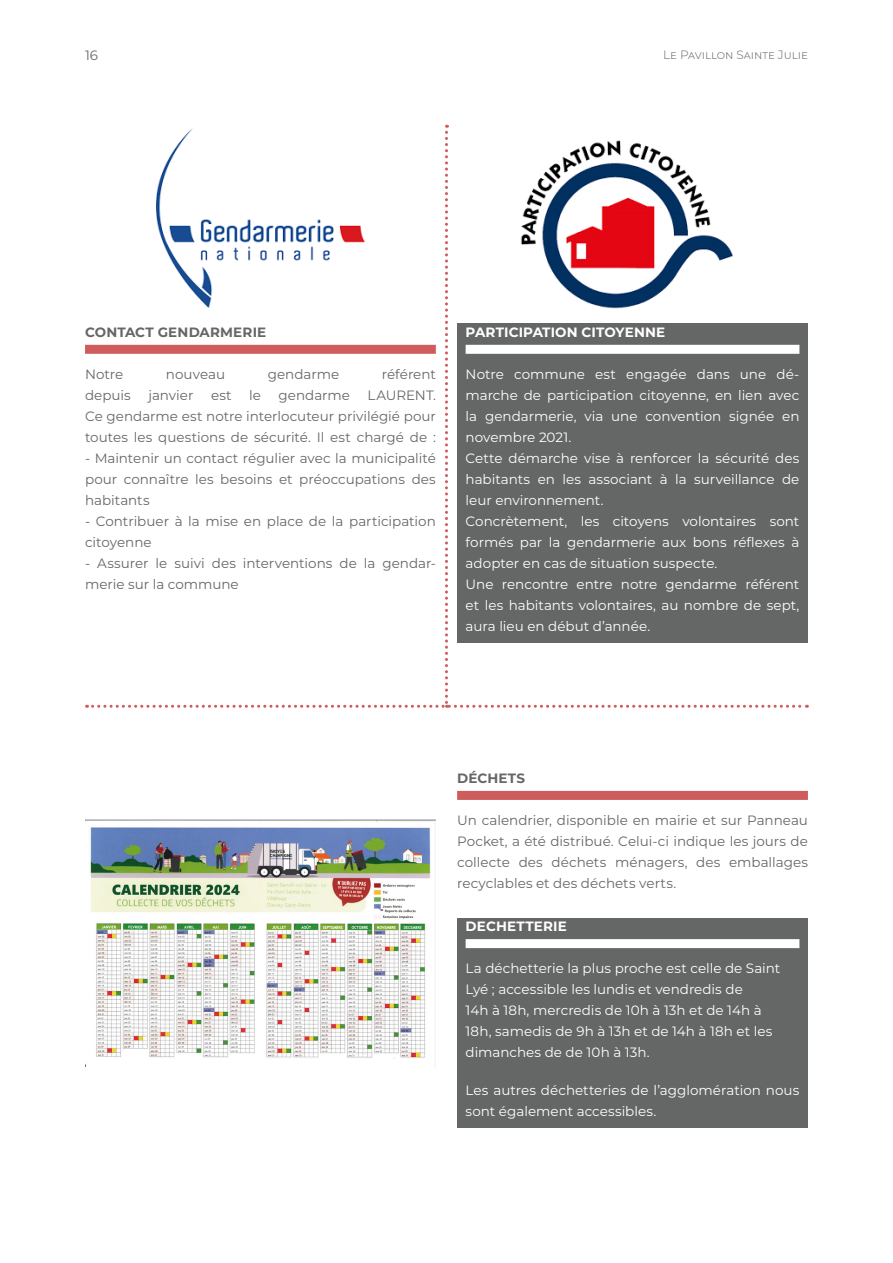
<style>
.page{position:relative;width:893px;height:1263px;background:#fff}
.page>*{position:absolute;margin:0;border:0;box-sizing:border-box;transform-origin:0 0}
.Box2_BodyText_Black{font:13.5px/21px "Montserrat";color:#656666;text-align:justify}
.Box2_BodyText_Black-2{font:13.5px/21px "Montserrat";color:#fff;text-align:justify}
.Box2_Title{font:13.5px/21px "Montserrat";letter-spacing:.005em;color:#fff}
.Box2_SubTitle{font:13.5px/21px "Montserrat";color:#fff}
.Box2_Title-2{font:700 13.5px "Montserrat";letter-spacing:.01em;color:#fff}
.Box2_Title-3{font:700 13.5px "Montserrat";letter-spacing:.015em;color:#656666}
.t1{font:300 12px "Montserrat";color:#656666}
</style>
<div class="page">
<svg style="left:87px;top:125px;width:720px;height:583px"></svg>
<img style="left:85px;top:820px;width:351px;height:247px">
<div style="left:457px;top:791px;width:351px;height:9px;background:#cf5c5c"></div>
<div style="left:457px;top:918px;width:351px;height:209px;background:#656666"></div>
<div style="left:466px;top:939px;width:333px;height:9px;background:#fff"></div>
<img style="left:156px;top:128px;width:209px;height:179px">
<img style="left:521px;top:134px;width:212px;height:177px">
<div style="left:457px;top:324px;width:351px;height:319px;background:#656666"></div>
<div style="left:85px;top:345px;width:351px;height:9px;background:#cf5c5c"></div>
<div style="left:466px;top:345px;width:333px;height:9px;background:#fff"></div>
<p class="Box2_BodyText_Black" style="left:85px;top:44px;width:15px">16</p>
<p class="t1" style="left:663px;top:47px;width:146px">Le Pavillon Sainte Julie</p>
<p class="Box2_Title-3" style="left:85px;top:322px;width:183px">CONTACT GENDARMERIE</p>
<p class="Box2_BodyText_Black" style="left:85px;top:363px;width:40px">Notre</p>
<p class="Box2_BodyText_Black" style="left:166px;top:363px;width:61px">nouveau</p>
<p class="Box2_BodyText_Black" style="left:268px;top:363px;width:73px">gendarme</p>
<p class="Box2_BodyText_Black" style="left:382px;top:363px;width:55px">référent</p>
<p class="Box2_BodyText_Black" style="left:85px;top:384px;width:47px">depuis</p>
<p class="Box2_BodyText_Black" style="left:148px;top:384px;width:47px">janvier</p>
<p class="Box2_BodyText_Black" style="left:211px;top:384px;width:22px">est</p>
<p class="Box2_BodyText_Black" style="left:249px;top:384px;width:13px">le</p>
<p class="Box2_BodyText_Black" style="left:279px;top:384px;width:73px">gendarme</p>
<p class="Box2_BodyText_Black" style="left:85px;top:384px;width:352px;text-indent:283px">LAURENT.<br>Ce gendarme est notre interlocuteur privilégié pour toutes les questions de sécurité. Il est chargé de :</p>
<p class="Box2_BodyText_Black" style="left:85px;top:447px;width:352px">- Maintenir un contact régulier avec la municipalité pour connaître les besoins et préoccupations des habitants</p>
<p class="Box2_BodyText_Black" style="left:85px;top:510px;width:352px">- Contribuer à la mise en place de la participation citoyenne</p>
<p class="Box2_BodyText_Black" style="left:85px;top:552px;width:352px">- Assurer le suivi des interventions de la gendar&shy;merie sur la commune</p>
<p class="Box2_Title-2" style="left:466px;top:322px;width:201px">PARTICIPATION CITOYENNE</p>
<p class="Box2_BodyText_Black-2" style="left:466px;top:363px;width:335px">Notre commune est engagée dans une dé&shy;marche de participation citoyenne, en lien avec la gendarmerie, via une convention signée en novembre 2021.</p>
<p class="Box2_BodyText_Black-2" style="left:466px;top:447px;width:335px">Cette démarche vise à renforcer la sécurité des habitants en les associant à la surveillance de leur environnement.</p>
<p class="Box2_BodyText_Black-2" style="left:466px;top:510px;width:335px">Concrètement, les citoyens volontaires sont formés par la gendarmerie aux bons réflexes à adopter en cas de situation suspecte.</p>
<p class="Box2_BodyText_Black-2" style="left:466px;top:573px;width:335px">Une rencontre entre notre gendarme référent et les habitants volontaires, au nombre de sept, aura lieu en début d’année.</p>
<p class="Box2_Title-3" style="left:457px;top:768px;width:70px">DÉCHETS</p>
<p class="Box2_BodyText_Black" style="left:457px;top:809px;width:352px">Un calendrier, disponible en mairie et sur Panneau Pocket, a été distribué. Celui-ci indique les jours de collecte des déchets ménagers, des emballages recyclables et des déchets verts.</p>
<p class="Box2_Title-2" style="left:466px;top:917px;width:103px">DECHETTERIE</p>
<p class="Box2_Title" style="left:466px;top:957px;width:316px">La déchetterie la plus proche est celle de Saint Lyé ; accessible les lundis et vendredis de<br>14h à 18h, mercredis de 10h à 13h et de 14h à 18h, samedis de 9h à 13h et de 14h à 18h et les dimanches de de 10h à 13h.</p>
<p class="Box2_SubTitle" style="left:466px;top:1079px;width:335px">Les autres déchetteries de l’agglomération nous sont également accessibles.</p>
</div>
